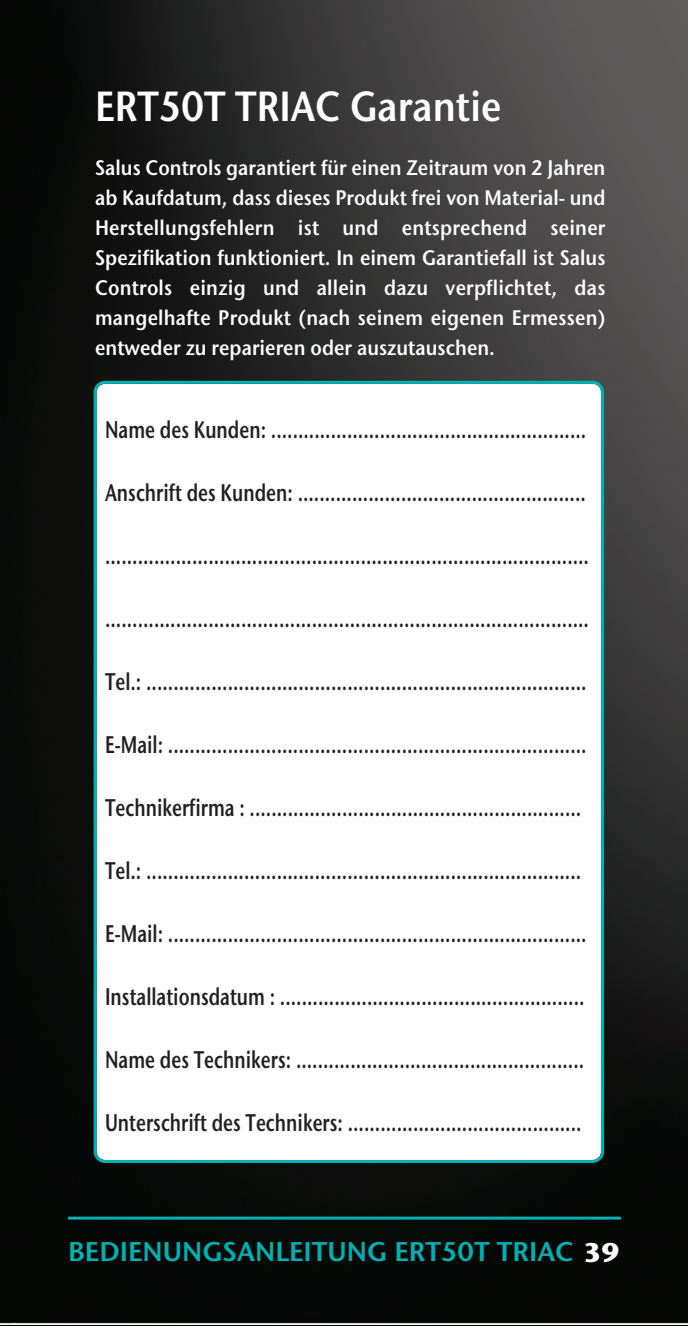
<style>
.page{position:relative;width:688px;height:1326px;background:#fff}
.page>*{position:absolute;margin:0;border:0;box-sizing:border-box;transform-origin:0 0}
.t1{font:42px "Stone Sans Sem ITCTT Semi";color:#fff;scale:.88 1}
.t2{font:27px "Stone Sans Sem ITCTT Semi";color:#00b1b2}
.t3{font:24px "Stone Sans Sem ITCTT Semi";color:#231f20;scale:.75 1}
.t4{font:21px/30px "Stone Sans Sem ITCTT Semi";color:#fff;text-align:justify;scale:.9 1}
.s1{font-family:"Stone Sans ITC";font-weight:700;color:#fff}
</style>
<div class="page">
<img style="left:0;top:0;width:688px;height:1324px">
<svg style="left:94px;top:381px;width:510px;height:781px"></svg>
<hr style="left:68px;top:1216px;width:553px;height:3px;background:#00b1b2">
<h1 class="t1" style="left:95px;top:71px;width:463px">ERT50T TRIAC Garantie</h1>
<p class="t4" style="left:95px;top:151px;width:568px">Salus Controls garantiert für einen Zeitraum von 2 Jahren ab Kaufdatum, dass dieses Produkt frei von Material- und Herstellungsfehlern ist und entsprechend seiner Spezifikation funktioniert. In einem Garantiefall ist Salus Controls einzig und allein dazu verpflichtet, das mangelhafte Produkt (nach seinem eigenen Ermessen) entweder zu reparieren oder auszutauschen.</p>
<p class="t3" style="left:105px;top:409px;width:643px">Name des Kunden: ..........................................................</p>
<p class="t3" style="left:105px;top:472px;width:642px">Anschrift des Kunden: .....................................................</p>
<p class="t3" style="left:105px;top:535px;width:647px">.........................................................................................</p>
<p class="t3" style="left:105px;top:598px;width:647px">.........................................................................................</p>
<p class="t3" style="left:105px;top:661px;width:643px">Tel.: .................................................................................</p>
<p class="t3" style="left:105px;top:724px;width:643px">E-Mail: .............................................................................</p>
<p class="t3" style="left:105px;top:787px;width:636px">Technikerfirma : .............................................................</p>
<p class="t3" style="left:105px;top:850px;width:636px">Tel.: ................................................................................</p>
<p class="t3" style="left:105px;top:913px;width:643px">E-Mail: .............................................................................</p>
<p class="t3" style="left:105px;top:976px;width:641px">Installationsdatum : ........................................................</p>
<p class="t3" style="left:105px;top:1039px;width:640px">Name des Technikers: .....................................................</p>
<p class="t3" style="left:105px;top:1102px;width:637px">Unterschrift des Technikers: ...........................................</p>
<p class="t2" style="left:68px;top:1229px;width:553px">BEDIENUNGSANLEITUNG ERT50T TRIAC <span class="s1">39</span></p>
</div>
